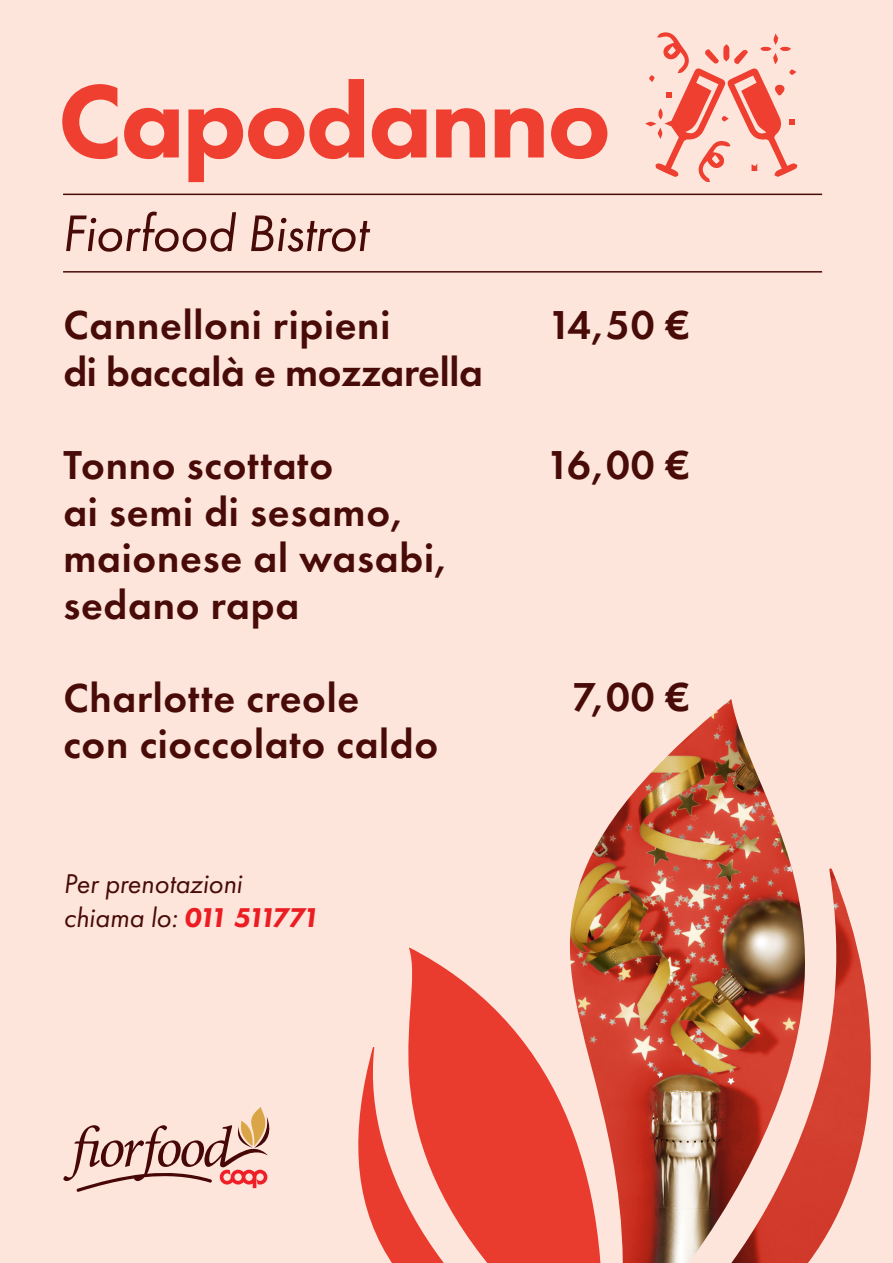
<style>
.page{position:relative;width:893px;height:1263px;background:#fde5db}
.page>*{position:absolute;margin:0;border:0;box-sizing:border-box;transform-origin:0 0}
.t1{font:800 107.55px "Futura PT";letter-spacing:-.02em;color:#ee3f30}
.t2{font:italic 53.25px "Futura PT";letter-spacing:-.01em;color:#480b07}
.t3{font:600 41.85px/46.5px "Futura PT";letter-spacing:.015em;color:#480b07}
.t4{font:600 41.85px/46.5px "Futura PT";letter-spacing:-.005em;color:#480b07}
.t5{font:italic 28.2px/33.8px "Futura PT";color:#480b07}
.s1{font-weight:800;color:#eb1d23}
</style>
<div class="page">
<hr style="left:63px;top:194px;width:759px;height:1px;background:#480b07">
<hr style="left:63px;top:271px;width:759px;height:2px;background:#480b07">
<svg style="left:63px;top:1107px;width:207px;height:85px"></svg>
<img style="left:569px;top:699px;width:302px;height:564px">
<svg style="left:358px;top:947px;width:258px;height:316px;fill:#e93b2e"></svg>
<svg style="left:649px;top:32px;width:149px;height:150px"></svg>
<h1 class="t1" style="left:58px;top:54px;width:555px">Capodanno</h1>
<p class="t2" style="left:62px;top:202px;width:307px">Fiorfood Bistrot</p>
<p class="t4" style="left:63px;top:302px;width:421px">Cannelloni ripieni<br>di baccalà e mozzarella</p>
<p class="t3" style="left:63px;top:441px;width:387px">Tonno scottato<br>ai semi di sesamo, maionese al wasabi, sedano rapa</p>
<p class="t3" style="left:63px;top:674px;width:376px">Charlotte creole<br>con cioccolato caldo</p>
<p class="t5" style="left:63px;top:867px;width:257px">Per prenotazioni chiama lo: <span class="s1">011 511771</span></p>
<p class="t3" style="left:548px;top:301px;width:143px">14,50 €</p>
<p class="t3" style="left:547px;top:441px;width:144px">16,00 €</p>
<p class="t3" style="left:573px;top:674px;width:118px">7,00 €</p>
</div>
